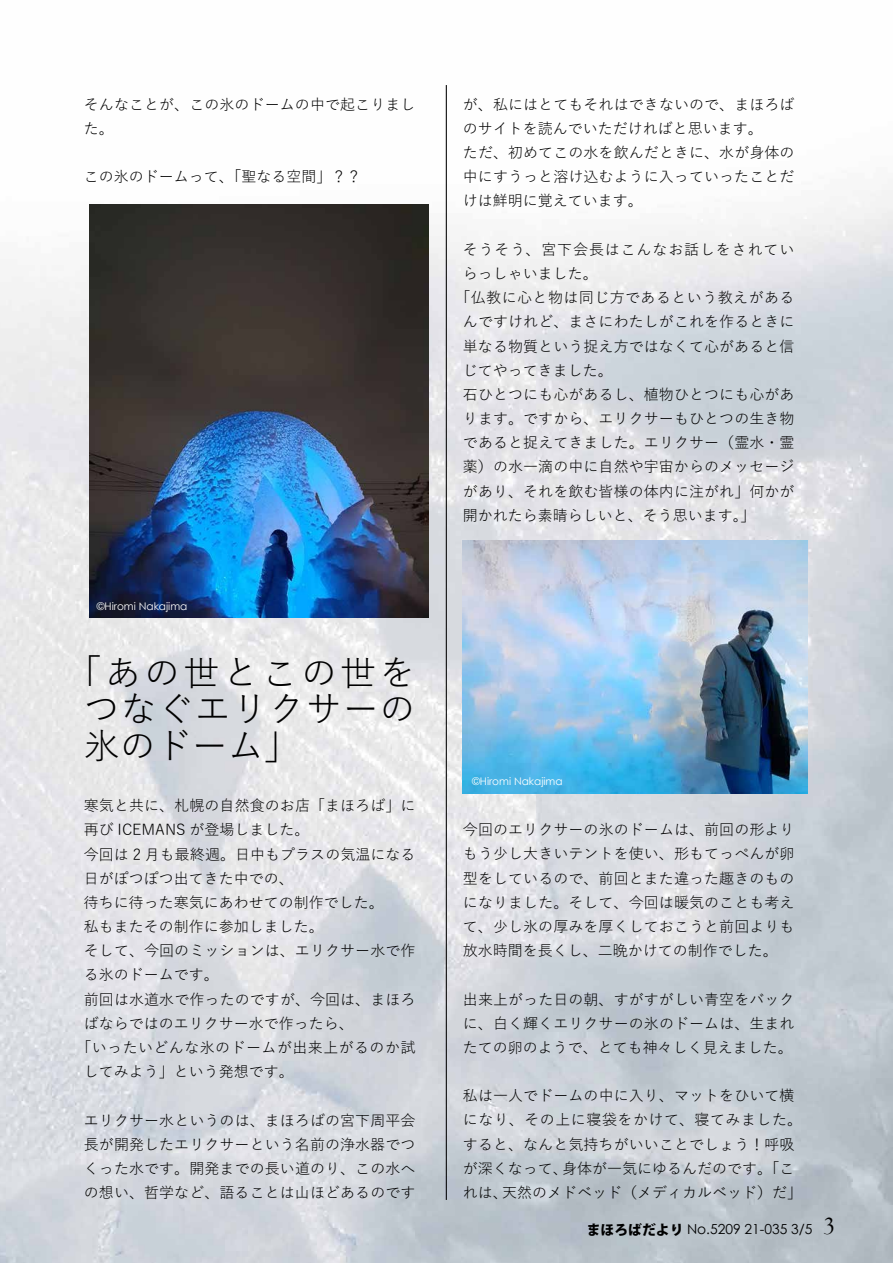
<style>
.page{position:relative;width:893px;height:1263px;background:#fff}
.page>*{position:absolute;margin:0;border:0;box-sizing:border-box;transform-origin:0 0}
.t1{font:36px/36.3px "Yu Gothic";letter-spacing:.025em;color:#000;text-align:justify}
.t2{font:15px/24.2px "Yu Gothic";letter-spacing:.005em;color:#000}
.t3{font:15px "Yu Gothic";letter-spacing:.03em;color:#000}
.t4{font:15px "Yu Gothic";letter-spacing:.06em;color:#000}
.t5{font:13.8px "Century Gothic";color:#000}
.t6{font:10.5px "Century Gothic";color:#fff}
.s1{font-family:"Koz Go Pro";font-weight:800}
.s2{font-family:"Goudy Old Style T";font-size:24px}
</style>
<div class="page">
<img style="left:0;top:85px;width:893px;height:1178px">
<hr style="left:446px;top:85px;width:1px;height:1115px;background:#000">
<img style="left:89px;top:204px;width:340px;height:413px">
<img style="left:463px;top:540px;width:345px;height:254px">
<p class="t2" style="left:84px;top:90px;width:333px">そんなことが、この氷のドームの中で起こりました。</p>
<p class="t2" style="left:84px;top:163px;width:279px">この氷のドームって、「聖なる空間」？？</p>
<p class="t6" style="left:97px;top:599px;width:92px">©Hiromi Nakajima</p>
<h1 class="t1" style="left:84px;top:650px;width:333px;text-indent:-18px">「あの世とこの世をつなぐエリクサーの氷のドーム」</h1>
<p class="t2" style="left:84px;top:792px;width:333px">寒気と共に、札幌の自然食のお店「まほろば」に</p>
<p class="t2" style="left:84px;top:816px;width:227px">再び ICEMANS が登場しました。</p>
<p class="t2" style="left:84px;top:840px;width:333px">今回は 2 月も最終週。日中もプラスの気温になる</p>
<p class="t2" style="left:84px;top:864px;width:212px">日がぽつぽつ出てきた中での、</p>
<p class="t2" style="left:84px;top:888px;width:302px">待ちに待った寒気にあわせての制作でした。</p>
<p class="t2" style="left:84px;top:912px;width:242px">私もまたその制作に参加しました。</p>
<p class="t2" style="left:84px;top:937px;width:333px">そして、今回のミッションは、エリクサー水で作</p>
<p class="t2" style="left:84px;top:961px;width:137px">る氷のドームです。</p>
<p class="t2" style="left:84px;top:985px;width:333px">前回は水道水で作ったのですが、今回は、まほろ</p>
<p class="t2" style="left:84px;top:1009px;width:272px">ばならではのエリクサー水で作ったら、</p>
<p class="t3" style="left:76px;top:1033px;width:341px">「いったいどんな氷のドームが出来上がるのか試</p>
<p class="t2" style="left:84px;top:1058px;width:212px">してみよう」という発想です。</p>
<p class="t2" style="left:84px;top:1106px;width:333px;text-align:justify">エリクサー水というのは、まほろばの宮下周平会長が開発したエリクサーという名前の浄水器でつくった水です。開発までの長い道のり、この水への想い、哲学など、語ることは山ほどあるのです</p>
<p class="t2" style="left:463px;top:90px;width:333px">が、私にはとてもそれはできないので、まほろばのサイトを読んでいただければと思います。<br>ただ、初めてこの水を飲んだときに、水が身体の中にすうっと溶け込むように入っていったことだけは鮮明に覚えています。</p>
<p class="t4" style="left:463px;top:235px;width:333px">そうそう、宮下会長はこんなお話しをされてい</p>
<p class="t2" style="left:463px;top:259px;width:136px">らっしゃいました。</p>
<p class="t3" style="left:455px;top:284px;width:341px">「仏教に心と物は同じ方であるという教えがある</p>
<p class="t2" style="left:463px;top:308px;width:333px">んですけれど、まさにわたしがこれを作るときに</p>
<p class="t2" style="left:463px;top:332px;width:333px">単なる物質という捉え方ではなくて心があると信</p>
<p class="t2" style="left:463px;top:356px;width:151px">じてやってきました。</p>
<p class="t2" style="left:463px;top:380px;width:333px">石ひとつにも心があるし、植物ひとつにも心があ</p>
<p class="t2" style="left:463px;top:405px;width:333px">ります。ですから、エリクサーもひとつの生き物</p>
<p class="t2" style="left:463px;top:429px;width:333px">であると捉えてきました。エリクサー（霊水・霊</p>
<p class="t2" style="left:463px;top:453px;width:333px">薬）の水一滴の中に自然や宇宙からのメッセージ</p>
<p class="t2" style="left:463px;top:477px;width:333px">があり、それを飲む皆様の体内に注がれ」何かが</p>
<p class="t2" style="left:463px;top:501px;width:294px">開かれたら素晴らしいと、そう思います。」</p>
<p class="t6" style="left:472px;top:774px;width:92px">©Hiromi Nakajima</p>
<p class="t2" style="left:463px;top:816px;width:333px;text-align:justify">今回のエリクサーの氷のドームは、前回の形よりもう少し大きいテントを使い、形もてっぺんが卵型をしているので、前回とまた違った趣きのものになりました。そして、今回は暖気のことも考えて、少し氷の厚みを厚くしておこうと前回よりも放水時間を長くし、二晩かけての制作でした。</p>
<p class="t2" style="left:463px;top:985px;width:333px;text-align:justify">出来上がった日の朝、すがすがしい青空をバックに、白く輝くエリクサーの氷のドームは、生まれたての卵のようで、とても神々しく見えました。</p>
<p class="t2" style="left:463px;top:1082px;width:341px">私は一人でドームの中に入り、マットをひいて横になり、その上に寝袋をかけて、寝てみました。すると、なんと気持ちがいいことでしょう！呼吸が深くなって、身体が一気にゆるんだのです。「これは、天然のメドベッド（メディカルベッド）だ」</p>
<p class="t5" style="left:587px;top:1220px;width:250px"><span class="s1">まほろばだより</span> No.5209 21-035 3/5 <span class="s2">3</span></p>
</div>
